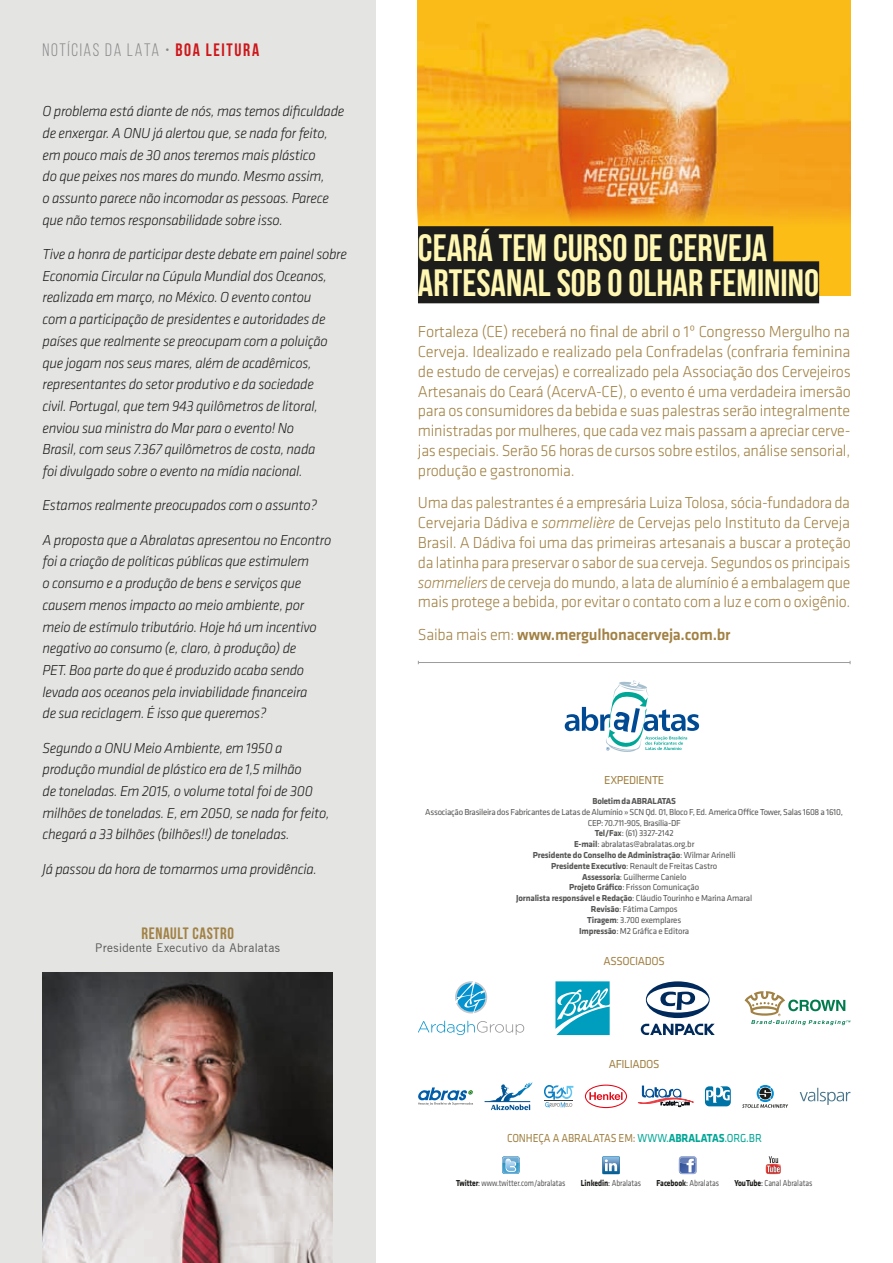
<style>
.page{position:relative;width:893px;height:1263px;background:#fff}
.page>*{position:absolute;margin:0;border:0;box-sizing:border-box;transform-origin:0 0}
.t1{font:700 38.1px/35.1px "Bebas Neue";color:#fff7b2}
.t2{font:18px "Bebas Neue";letter-spacing:.095em;color:#878787}
.t3{font:300 16.5px/19.8px "Klavika";letter-spacing:-.015em;color:#a18144;text-align:justify}
.t4{font:500 16.5px "Klavika";letter-spacing:-.015em;color:#a18144}
.t5{font:700 16.5px "Bebas Neue";letter-spacing:.035em;color:#a18144}
.t6{font:italic 300 15px/21.6px "Klavika";letter-spacing:-.02em;color:#1d1d1b}
.t7{font:12px "Klavika";letter-spacing:-.01em;color:#a18144;scale:.9 1}
.t8{font:12px "News Gothic BT";letter-spacing:.03em;color:#575756}
.t9{font:12px "Klavika";letter-spacing:-.03em;color:#a18144}
.t10{font:9px/10.8px "Klavika";letter-spacing:-.02em;color:#575756;text-align:center}
.t11{font:9px "Klavika";letter-spacing:-.02em;color:#575756;scale:.84 1}
.t12{font:700 9px "Klavika";letter-spacing:-.03em;color:#575756}
.s1{font-weight:700;color:#cd171a}
.s2{font-style:italic}
.s3{font-weight:300}
.s4{font-weight:700}
.s5{color:#00a696}
.s6{font-weight:700;color:#00a696}
.s7{font-weight:700;color:#1d1d1b}
.s8{color:#1d1d1b}
</style>
<div class="page">
<div style="left:0;top:0;width:375px;height:1263px;background:#e4e4e3"></div>
<div style="left:418px;top:0;width:432px;height:296px;background:#fcbd17"></div>
<img style="left:418px;top:15px;width:432px;height:212px">
<div style="left:418px;top:226px;width:355px;height:42px;background:#1d1d1b"></div>
<div style="left:418px;top:261px;width:401px;height:42px;background:#1d1d1b"></div>
<svg style="left:705px;top:1086px;width:26px;height:20px"></svg>
<svg style="left:742px;top:1085px;width:46px;height:23px"></svg>
<svg style="left:585px;top:1084px;width:42px;height:24px"></svg>
<svg style="left:800px;top:1088px;width:50px;height:17px"></svg>
<svg style="left:488px;top:1082px;width:45px;height:28px"></svg>
<hr style="left:485px;top:1101px;width:45px;height:1px;background:#005192">
<svg style="left:638px;top:1086px;width:56px;height:21px"></svg>
<svg style="left:418px;top:1087px;width:55px;height:18px"></svg>
<svg style="left:544px;top:1085px;width:29px;height:23px"></svg>
<svg style="left:418px;top:1021px;width:106px;height:14px"></svg>
<svg style="left:455px;top:981px;width:32px;height:32px"></svg>
<svg style="left:555px;top:981px;width:55px;height:54px;background:#37b2cb"></svg>
<svg style="left:745px;top:991px;width:105px;height:34px"></svg>
<svg style="left:641px;top:1024px;width:74px;height:11px"></svg>
<svg style="left:646px;top:981px;width:64px;height:37px"></svg>
<svg style="left:502px;top:1156px;width:18px;height:18px"></svg>
<svg style="left:602px;top:1156px;width:18px;height:18px"></svg>
<svg style="left:679px;top:1156px;width:18px;height:18px"></svg>
<svg style="left:766px;top:1156px;width:15px;height:18px"></svg>
<svg style="left:565px;top:680px;width:134px;height:72px"></svg>
<hr style="left:418px;top:662px;width:432px;height:1px;background:#9d9d9d">
<img style="left:43px;top:972px;width:290px;height:291px">
<p class="t2" style="left:43px;top:41px;width:218px">NOTÍCIAS DA LATA • <span class="s1">BOA LEITURA</span></p>
<p class="t6" style="left:43px;top:101px;width:303px">O problema está diante de nós, mas temos dificuldade de enxergar. A ONU já alertou que, se nada for feito, em pouco mais de 30 anos teremos mais plástico<br>do que peixes nos mares do mundo. Mesmo assim,<br>o assunto parece não incomodar as pessoas. Parece que não temos responsabilidade sobre isso.</p>
<p class="t6" style="left:43px;top:244px;width:306px">Tive a honra de participar deste debate em painel sobre Economia Circular na Cúpula Mundial dos Oceanos, realizada em março, no México. O evento contou<br>com a participação de presidentes e autoridades de países que realmente se preocupam com a poluição que jogam nos seus mares, além de acadêmicos, representantes do setor produtivo e da sociedade<br>civil. Portugal, que tem 943 quilômetros de litoral, enviou sua ministra do Mar para o evento! No<br>Brasil, com seus 7.367 quilômetros de costa, nada<br>foi divulgado sobre o evento na mídia nacional.</p>
<p class="t6" style="left:43px;top:495px;width:276px">Estamos realmente preocupados com o assunto?</p>
<p class="t6" style="left:43px;top:529px;width:290px">A proposta que a Abralatas apresentou no Encontro foi a criação de políticas públicas que estimulem<br>o consumo e a produção de bens e serviços que causem menos impacto ao meio ambiente, por meio de estímulo tributário. Hoje há um incentivo negativo ao consumo (e, claro, à produção) de<br>PET. Boa parte do que é produzido acaba sendo levada aos oceanos pela inviabilidade financeira<br>de sua reciclagem. É isso que queremos?</p>
<p class="t6" style="left:43px;top:737px;width:288px">Segundo a ONU Meio Ambiente, em 1950 a produção mundial de plástico era de 1,5 milhão<br>de toneladas. Em 2015, o volume total foi de 300 milhões de toneladas. E, em 2050, se nada for feito, chegará a 33 bilhões (bilhões!!) de toneladas.</p>
<p class="t6" style="left:43px;top:858px;width:276px">Já passou da hora de tomarmos uma providência.</p>
<p class="t5" style="left:142px;top:924px;width:94px">RENAULT CASTRO</p>
<p class="t8" style="left:95px;top:941px;width:186px">Presidente Executivo da Abralatas</p>
<h1 class="t1" style="left:418px;top:230px;width:403px">CEARÁ TEM CURSO DE CERVEJA<br>ARTESANAL SOB O OLHAR FEMININO</h1>
<p class="t3" style="left:418px;top:322px;width:434px">Fortaleza (CE) receberá no final de abril o 1º Congresso Mergulho na Cerveja. Idealizado e realizado pela Confradelas (confraria feminina de estudo de cervejas) e correalizado pela Associação dos Cervejeiros Artesanais do Ceará (AcervA-CE), o evento é uma verdadeira imersão para os consumidores da bebida e suas palestras serão integralmente ministradas por mulheres, que cada vez mais passam a apreciar cerve&shy;jas especiais. Serão 56 horas de cursos sobre estilos, análise sensorial, produção e gastronomia.</p>
<p class="t3" style="left:418px;top:493px;width:434px">Uma das palestrantes é a empresária Luiza Tolosa, sócia-fundadora da Cervejaria Dádiva e <span class="s2">sommelière</span> de Cervejas pelo Instituto da Cerveja Brasil. A Dádiva foi uma das primeiras artesanais a buscar a proteção da latinha para preservar o sabor de sua cerveja. Segundos os principais <span class="s2">sommeliers</span> de cerveja do mundo, a lata de alumínio é a embalagem que mais protege a bebida, por evitar o contato com a luz e com o oxigênio.</p>
<p class="t4" style="left:418px;top:625px;width:314px"><span class="s3">Saiba mais em:</span> www.mergulhonacerveja.com.br</p>
<p class="t9" style="left:604px;top:773px;width:62px">EXPEDIENTE</p>
<p class="t12" style="left:593px;top:796px;width:85px">Boletim da ABRALATAS</p>
<p class="t10" style="left:425px;top:807px;width:419px">Associação Brasileira dos Fabricantes de Latas de Alumínio » SCN Qd. 01, Bloco F, Ed. America Office Tower, Salas 1608 a 1610, CEP: 70.711-905, Brasília-DF<br><span class="s4">Tel/Fax</span>: (61) 3327-2142<br><span class="s4">E-mail</span>: abralatas@abralatas.org.br<br><span class="s4">Presidente do Conselho de Administração</span>: Wilmar Arinelli<br><span class="s4">Presidente Executivo</span>: Renault de Freitas Castro<br><span class="s4">Assessoria</span>: Guilherme Canielo<br><span class="s4">Projeto Gráfico</span>: Frisson Comunicação<br><span class="s4">Jornalista responsável e Redação</span>: Cláudio Tourinho e Marina Amaral<br><span class="s4">Revisão</span>: Fátima Campos<br><span class="s4">Tiragem</span>: 3.700 exemplares<br><span class="s4">Impressão</span>: M2 Gráfica e Editora</p>
<p class="t9" style="left:603px;top:955px;width:63px">ASSOCIADOS</p>
<p class="t9" style="left:609px;top:1058px;width:52px">AFILIADOS</p>
<p class="t7" style="left:507px;top:1131px;width:285px">CONHEÇA A ABRALATAS EM: <span class="s5">WWW.</span><span class="s6">ABRALATAS</span><span class="s5">.ORG.BR</span></p>
<p class="t11" style="left:456px;top:1178px;width:132px"><span class="s7">Twitter</span><span class="s8">:</span> www.twitter.com/abralatas</p>
<p class="t11" style="left:581px;top:1178px;width:73px"><span class="s7">Linkedin</span><span class="s8">:</span> Abralatas</p>
<p class="t11" style="left:656px;top:1178px;width:76px"><span class="s7">Facebook</span><span class="s8">:</span> Abralatas</p>
<p class="t11" style="left:734px;top:1178px;width:94px"><span class="s7">YouTube</span><span class="s8">:</span> Canal Abralatas</p>
</div>
